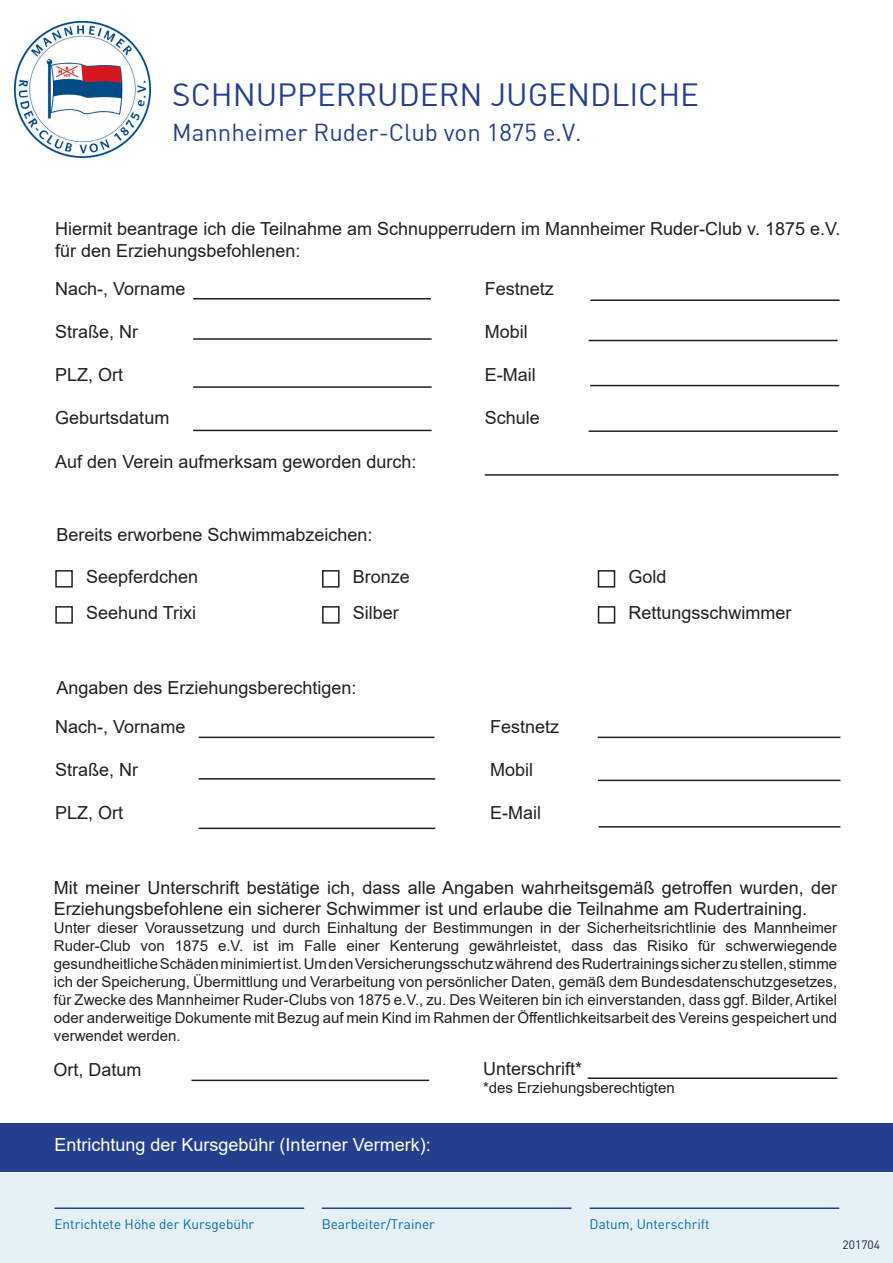
<style>
.page{position:relative;width:893px;height:1263px;background:#fff}
.page>*{position:absolute;margin:0;border:0;box-sizing:border-box;transform-origin:0 0}
.t1{font:31.5px "DIN";color:#253f8e}
.t2{font:24px "DIN";color:#253f8e}
.t3{font:18px/21.6px "Arial";color:#231f20}
.t4{font:18px "Arial";color:#fff}
.t5{font:15px/18px "Arial";color:#231f20;text-align:justify}
.t6{font:13.5px "DIN";color:#0166b3}
.t7{font:12px "DIN";color:#231f20}
</style>
<div class="page">
<img style="left:15px;top:21px;width:136px;height:136px">
<hr style="left:193px;top:298px;width:238px;height:1px;background:#231f20">
<hr style="left:193px;top:386px;width:239px;height:2px;background:#231f20">
<hr style="left:193px;top:430px;width:239px;height:1px;background:#231f20">
<hr style="left:589px;top:340px;width:249px;height:1px;background:#231f20">
<hr style="left:590px;top:385px;width:249px;height:1px;background:#231f20">
<hr style="left:589px;top:430px;width:249px;height:2px;background:#231f20">
<hr style="left:193px;top:338px;width:239px;height:2px;background:#231f20">
<hr style="left:590px;top:299px;width:249px;height:2px;background:#231f20">
<hr style="left:485px;top:474px;width:353px;height:2px;background:#231f20">
<hr style="left:199px;top:737px;width:235px;height:1px;background:#231f20">
<hr style="left:199px;top:828px;width:236px;height:1px;background:#231f20">
<hr style="left:598px;top:780px;width:242px;height:1px;background:#231f20">
<hr style="left:599px;top:826px;width:241px;height:1px;background:#231f20">
<hr style="left:199px;top:778px;width:236px;height:2px;background:#231f20">
<hr style="left:598px;top:737px;width:242px;height:1px;background:#231f20">
<div style="left:55px;top:570px;width:18px;height:18px;border:2px solid #231f20"></div>
<div style="left:55px;top:606px;width:18px;height:18px;border:2px solid #231f20"></div>
<div style="left:322px;top:570px;width:18px;height:18px;border:2px solid #231f20"></div>
<div style="left:322px;top:606px;width:18px;height:18px;border:2px solid #231f20"></div>
<div style="left:598px;top:570px;width:17px;height:18px;border:2px solid #231f20"></div>
<div style="left:598px;top:606px;width:17px;height:18px;border:2px solid #231f20"></div>
<hr style="left:191px;top:1079px;width:238px;height:2px;background:#231f20">
<hr style="left:588px;top:1077px;width:249px;height:2px;background:#231f20">
<div style="left:0;top:1173px;width:893px;height:90px;background:#e6f0f7"></div>
<div style="left:0;top:1123px;width:893px;height:48px;background:#253f8e"></div>
<hr style="left:55px;top:1207px;width:249px;height:2px;background:#253f8e">
<hr style="left:322px;top:1207px;width:249px;height:2px;background:#253f8e">
<hr style="left:590px;top:1207px;width:249px;height:2px;background:#253f8e">
<p class="t1" style="left:172px;top:75px;width:528px">SCHNUPPERRUDERN JUGENDLICHE</p>
<p class="t2" style="left:172px;top:117px;width:411px">Mannheimer Ruder-Club von 1875 e.V.</p>
<p class="t3" style="left:55px;top:218px;width:787px">Hiermit beantrage ich die Teilnahme am Schnupperrudern im Mannheimer Ruder-Club v. 1875 e.V. für den Erziehungsbefohlenen:</p>
<p class="t3" style="left:55px;top:278px;width:132px">Nach-, Vorname</p>
<p class="t3" style="left:55px;top:321px;width:85px">Straße, Nr</p>
<p class="t3" style="left:55px;top:364px;width:70px">PLZ, Ort</p>
<p class="t3" style="left:55px;top:407px;width:116px">Geburtsdatum</p>
<p class="t3" style="left:55px;top:450px;width:363px">Auf den Verein aufmerksam geworden durch:</p>
<p class="t3" style="left:485px;top:278px;width:71px">Festnetz</p>
<p class="t3" style="left:485px;top:321px;width:45px">Mobil</p>
<p class="t3" style="left:485px;top:364px;width:52px">E-Mail</p>
<p class="t3" style="left:485px;top:407px;width:57px">Schule</p>
<p class="t3" style="left:56px;top:524px;width:318px">Bereits erworbene Schwimmabzeichen:</p>
<p class="t3" style="left:86px;top:566px;width:114px">Seepferdchen</p>
<p class="t3" style="left:86px;top:602px;width:112px">Seehund Trixi</p>
<p class="t3" style="left:353px;top:566px;width:59px">Bronze</p>
<p class="t3" style="left:353px;top:602px;width:48px">Silber</p>
<p class="t3" style="left:56px;top:676px;width:302px">Angaben des Erziehungsberechtigen:</p>
<p class="t3" style="left:55px;top:716px;width:132px">Nach-, Vorname</p>
<p class="t3" style="left:55px;top:759px;width:85px">Straße, Nr</p>
<p class="t3" style="left:55px;top:802px;width:70px">PLZ, Ort</p>
<p class="t3" style="left:490px;top:716px;width:71px">Festnetz</p>
<p class="t3" style="left:490px;top:759px;width:45px">Mobil</p>
<p class="t3" style="left:490px;top:802px;width:52px">E-Mail</p>
<p class="t3" style="left:628px;top:566px;width:40px">Gold</p>
<p class="t3" style="left:629px;top:602px;width:165px">Rettungsschwimmer</p>
<p class="t3" style="left:54px;top:876px;width:785px">Mit meiner Unterschrift bestätige ich, dass alle Angaben wahrheitsgemäß getroffen wurden, der<br>Erziehungsbefohlene ein sicherer Schwimmer ist und erlaube die Teilnahme am Rudertraining.</p>
<p class="t5" style="left:54px;top:919px;width:785px">Unter dieser Voraussetzung und durch Einhaltung der Bestimmungen in der Sicherheitsrichtlinie des Mannheimer Ruder-Club von 1875 e.V. ist im Falle einer Kenterung gewährleistet, dass das Risiko für schwerwiegende gesundheitliche Schäden minimiert ist. Um den Versicherungsschutz während des Rudertrainings sicher zu stellen, stimme ich der Speicherung, Übermittlung und Verarbeitung von persönlicher Daten, gemäß dem Bundesdatenschutzgesetzes, für Zwecke des Mannheimer Ruder-Clubs von 1875 e.V., zu. Des Weiteren bin ich einverstanden, dass ggf. Bilder, Artikel oder anderweitige Dokumente mit Bezug auf mein Kind im Rahmen der Öffentlichkeitsarbeit des Vereins gespeichert und verwendet werden.</p>
<p class="t3" style="left:54px;top:1058px;width:90px">Ort, Datum</p>
<p class="t3" style="left:483px;top:1057px;width:101px">Unterschrift*</p>
<p class="t5" style="left:483px;top:1078px;width:193px">*des Erziehungsberechtigten</p>
<p class="t4" style="left:55px;top:1132px;width:378px">Entrichtung der Kursgebühr (Interner Vermerk):</p>
<p class="t6" style="left:55px;top:1215px;width:201px">Entrichtete Höhe der Kursgebühr</p>
<p class="t6" style="left:322px;top:1215px;width:115px">Bearbeiter/Trainer</p>
<p class="t6" style="left:590px;top:1215px;width:121px">Datum, Unterschrift</p>
<p class="t7" style="left:843px;top:1237px;width:39px">201704</p>
</div>
